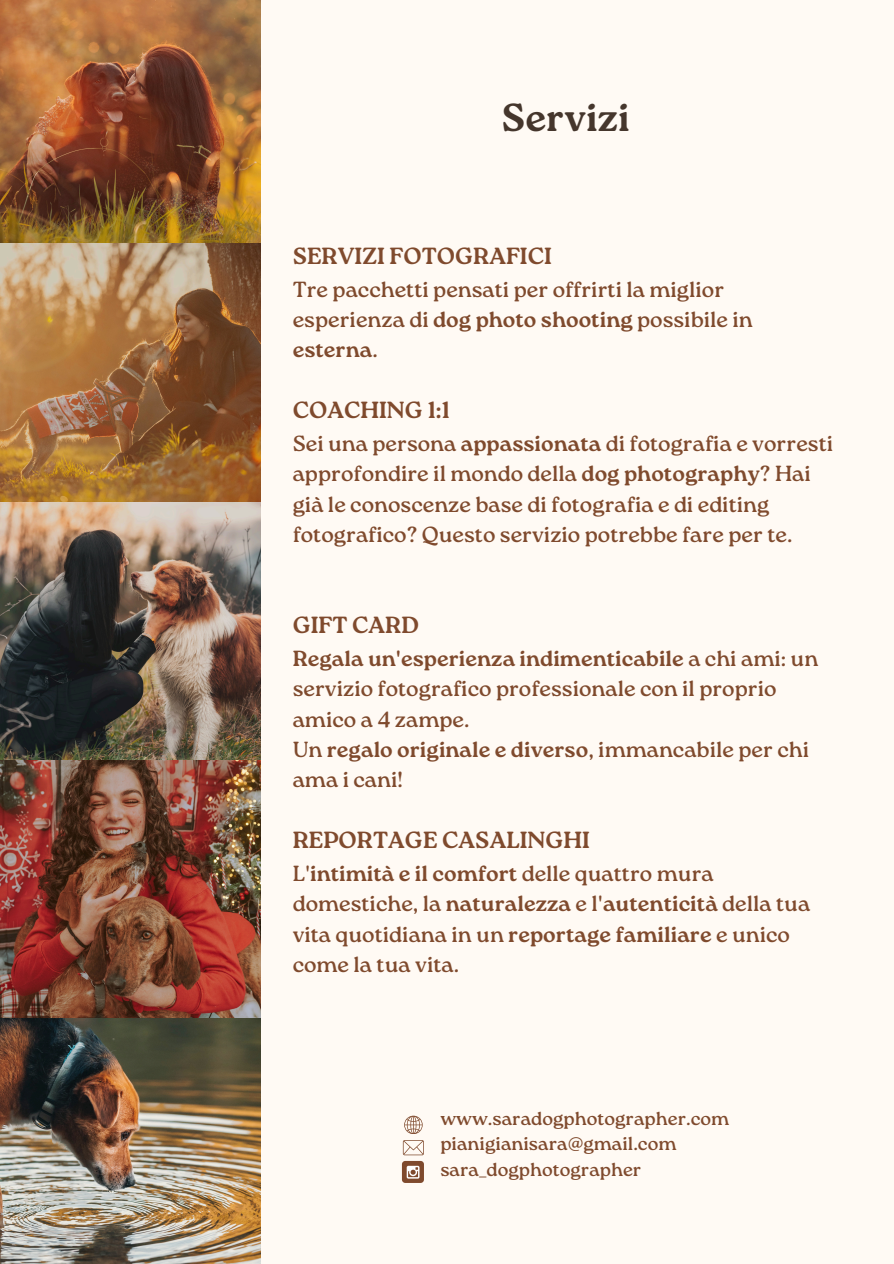
<style>
.page{position:relative;width:894px;height:1264px;background:#fff}
.page>*{position:absolute;margin:0;border:0;box-sizing:border-box;transform-origin:0 0}
.t1{font:700 39px "Roca One";color:#45362c}
.t2{font:700 23.4px "Roca One";color:#7f4a2d}
.t3{font:21.9px/30.3px "Roca One";color:#7f4a2d}
.t4{font:18.75px "Roca One";color:#7f4a2d}
.s1{font-weight:700}
</style>
<div class="page">
<div style="left:0;top:0;width:893px;height:1263px;background:#fffaf4"></div>
<img style="left:0;top:0;width:260px;height:1263px">
<svg style="left:403px;top:1140px;width:21px;height:15px"></svg>
<svg style="left:404px;top:1115px;width:18px;height:18px"></svg>
<div style="left:402px;top:1160px;width:22px;height:22px;background:#7f4a2d;border-radius:3px"></div>
<svg style="left:406px;top:1165px;width:13px;height:13px"></svg>
<p class="t1" style="left:501px;top:95px;width:130px">Servizi</p>
<p class="t2" style="left:292px;top:242px;width:260px">SERVIZI FOTOGRAFICI</p>
<p class="t3" style="left:292px;top:274px;width:461px">Tre pacchetti pensati per offrirti la miglior esperienza di <span class="s1">dog photo shooting</span> possibile in <span class="s1">esterna</span>.</p>
<h1 class="t2" style="left:292px;top:396px;width:159px">COACHING 1:1</h1>
<h1 class="t3" style="left:292px;top:428px;width:542px">Sei una persona <span class="s1">appassionata</span> di fotografia e vorresti approfondire il mondo della <span class="s1">dog photography</span>? Hai già le conoscenze base di fotografia e di editing fotografico? Questo servizio potrebbe fare per te.</h1>
<h2 class="t2" style="left:292px;top:611px;width:128px">GIFT CARD</h2>
<h2 class="t3" style="left:292px;top:643px;width:527px"><span class="s1">Regala un'esperienza indimenticabile</span> a chi ami: un servizio fotografico professionale con il proprio amico a 4 zampe.<br>Un <span class="s1">regalo originale e diverso</span>, immancabile per chi ama i cani!</h2>
<h2 class="t2" style="left:292px;top:826px;width:299px">REPORTAGE CASALINGHI</h2>
<h2 class="t3" style="left:292px;top:858px;width:519px">L'<span class="s1">intimità e il comfort</span> delle quattro mura domestiche, la <span class="s1">naturalezza</span> e l'<span class="s1">autenticità</span> della tua vita quotidiana in un <span class="s1">reportage familiare</span> e unico come la tua vita.</h2>
<p class="t4" style="left:440px;top:1107px;width:290px">www.saradogphotographer.com</p>
<p class="t4" style="left:440px;top:1132px;width:237px">pianigianisara@gmail.com</p>
<p class="t4" style="left:440px;top:1158px;width:202px">sara_dogphotographer</p>
</div>
